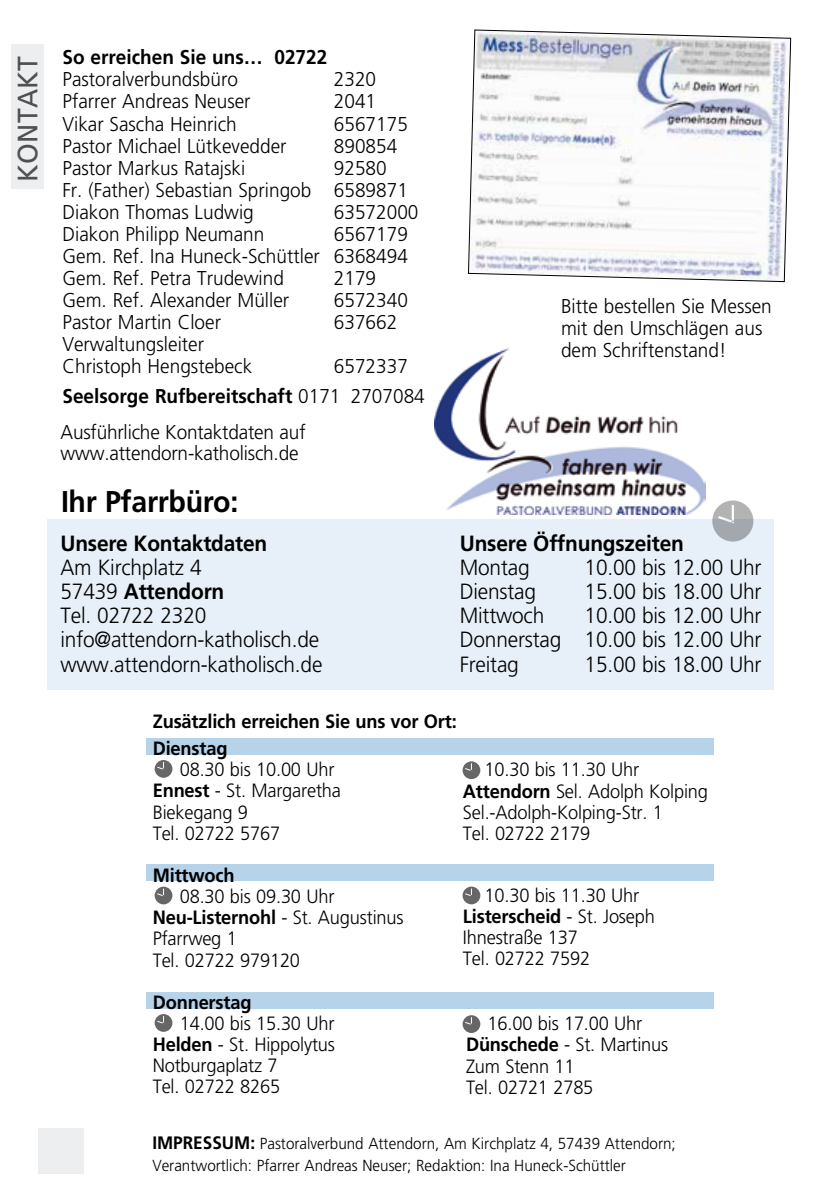
<style>
.page{position:relative;width:840px;height:1191px;background:#fff}
.page>*{position:absolute;margin:0;border:0;box-sizing:border-box;transform-origin:0 0}
.t1{font:700 30px "Frutiger";letter-spacing:-.01em;color:#000;scale:.95 1}
.t2{font:28px "Frutiger";letter-spacing:.01em;color:#504f53;scale:.95 1}
.t3{font:300 22px/24px "Frutiger";letter-spacing:-.01em;color:#000;text-align:justify;scale:.95 1}
.t4{font:700 22px "Frutiger";letter-spacing:-.01em;color:#000;scale:.95 1}
.t5{font:300 20px/22px "Frutiger";color:#000;scale:.95 1}
.t6{font:700 20px/30px "Frutiger";color:#000;scale:.95 1}
.t7{font:300 19.2px/21.2px "Frutiger";letter-spacing:-.01em;color:#000;scale:.95 1}
.t8{font:700 19.2px/26.8px "Frutiger";letter-spacing:-.01em;color:#000;scale:.95 1}
.t9{font:300 16px/22px "Frutiger";color:#000;scale:.95 1}
.s1{font-weight:300}
.s2{font-weight:700}
.s3{font-weight:700;font-size:18px}
</style>
<div class="page">
<div style="left:38px;top:1128px;width:46px;height:46px;background:#edeeef"></div>
<img style="left:434px;top:348px;width:270px;height:167px">
<div style="left:47px;top:519px;width:726px;height:170px;background:#e7f0f8"></div>
<div style="left:146px;top:739px;width:567px;height:16px;background:#b6d3e9"></div>
<div style="left:146px;top:864px;width:567px;height:17px;background:#b6d3e9"></div>
<div style="left:146px;top:992px;width:567px;height:16px;background:#b6d3e9"></div>
<svg style="left:468px;top:30px;width:322px;height:252px"></svg>
<div style="left:11px;top:44px;width:33px;height:145px;background:#edeeef"></div>
<svg style="left:462px;top:761px;width:18px;height:18px"></svg>
<svg style="left:463px;top:763px;width:10px;height:9px"></svg>
<div style="left:154px;top:760px;width:18px;height:17px;background:#666;border-radius:50%"></div>
<svg style="left:156px;top:762px;width:8px;height:8px"></svg>
<svg style="left:711px;top:500px;width:42px;height:41px"></svg>
<svg style="left:715px;top:505px;width:21px;height:20px"></svg>
<svg style="left:462px;top:1015px;width:18px;height:18px"></svg>
<svg style="left:463px;top:1017px;width:10px;height:9px"></svg>
<div style="left:154px;top:1014px;width:18px;height:17px;background:#666;border-radius:50%"></div>
<svg style="left:156px;top:1016px;width:8px;height:8px"></svg>
<svg style="left:462px;top:886px;width:18px;height:18px"></svg>
<svg style="left:463px;top:888px;width:10px;height:9px"></svg>
<svg style="left:154px;top:886px;width:18px;height:18px"></svg>
<svg style="left:156px;top:888px;width:9px;height:9px"></svg>
<h2 class="t2" style="left:11px;top:182px;width:134px;rotate:-90deg">KONTAKT</h2>
<p class="t6" style="left:62px;top:42px;width:280px">So erreichen Sie uns… 02722</p>
<p class="t5" style="left:62px;top:69px;width:186px">Pastoralverbundsbüro</p>
<p class="t5" style="left:334px;top:69px;width:46px">2320</p>
<p class="t5" style="left:62px;top:91px;width:199px">Pfarrer Andreas Neuser</p>
<p class="t5" style="left:334px;top:91px;width:46px">2041</p>
<p class="t5" style="left:62px;top:113px;width:185px">Vikar Sascha Heinrich</p>
<p class="t5" style="left:334px;top:113px;width:79px">6567175</p>
<p class="t5" style="left:62px;top:135px;width:237px">Pastor Michael Lütkevedder</p>
<p class="t5" style="left:334px;top:135px;width:68px">890854</p>
<p class="t5" style="left:62px;top:157px;width:194px">Pastor Markus Ratajski</p>
<p class="t5" style="left:62px;top:157px;width:365px;text-indent:271px">92580<br>Fr. (Father) Sebastian Springob 6589871<br>Diakon Thomas Ludwig</p>
<p class="t5" style="left:334px;top:201px;width:90px">63572000</p>
<p class="t5" style="left:62px;top:223px;width:214px">Diakon Philipp Neumann</p>
<p class="t5" style="left:62px;top:223px;width:365px;text-align:justify;text-indent:271px">6567179<br>Gem. Ref. Ina Huneck-Schüttler 6368494<br>Gem. Ref. Petra Trudewind</p>
<p class="t5" style="left:334px;top:267px;width:46px">2179</p>
<p class="t5" style="left:62px;top:289px;width:240px">Gem. Ref. Alexander Müller</p>
<p class="t5" style="left:334px;top:289px;width:79px">6572340</p>
<p class="t5" style="left:62px;top:311px;width:168px">Pastor Martin Cloer</p>
<p class="t5" style="left:334px;top:311px;width:68px">637662</p>
<p class="t5" style="left:62px;top:333px;width:201px">Verwaltungsleiter<br>Christoph Hengstebeck</p>
<p class="t6" style="left:62px;top:350px;width:382px;text-indent:271px"><span class="s1">6572337<br></span>Seelsorge Rufbereitschaft <span class="s1">0171 2707084</span></p>
<p class="t5" style="left:60px;top:422px;width:259px;line-height:21px">Ausführliche Kontaktdaten auf www.attendorn-katholisch.de</p>
<h1 class="t1" style="left:61px;top:484px;width:188px">Ihr Pfarrbüro:</h1>
<p class="t4" style="left:60px;top:531px;width:219px">Unsere Kontaktdaten</p>
<p class="t3" style="left:60px;top:556px;width:277px;text-align:left">Am Kirchplatz 4<br>57439 <span class="s2">Attendorn<br></span>Tel. 02722 2320 info@attendorn-katholisch.de www.attendorn-katholisch.de</p>
<p class="t5" style="left:560px;top:295px;width:223px">Bitte bestellen Sie Messen mit den Umschlägen aus dem Schriftenstand!</p>
<p class="t4" style="left:459px;top:531px;width:237px">Unsere Öffnungszeiten</p>
<p class="t3" style="left:459px;top:556px;width:75px">Montag</p>
<p class="t3" style="left:584px;top:556px;width:188px">10.00 bis 12.00 Uhr</p>
<p class="t3" style="left:459px;top:580px;width:82px">Dienstag</p>
<p class="t3" style="left:584px;top:580px;width:188px">15.00 bis 18.00 Uhr</p>
<p class="t3" style="left:459px;top:604px;width:90px">Mittwoch</p>
<p class="t3" style="left:459px;top:604px;width:319px;text-indent:125px">10.00 bis 12.00 Uhr Donnerstag 10.00 bis 12.00 Uhr Freitag</p>
<p class="t3" style="left:584px;top:652px;width:188px">15.00 bis 18.00 Uhr</p>
<p class="t8" style="left:153px;top:708px;width:321px">Zusätzlich erreichen Sie uns vor Ort:<br>Dienstag</p>
<p class="t7" style="left:153px;top:759px;width:200px;text-indent:27px">08.30 bis 10.00 Uhr<br><span class="s2">Ennest</span> - St. Margaretha<br>Biekegang 9<br>Tel. 02722 5767</p>
<p class="t8" style="left:153px;top:861px;width:88px">Mittwoch</p>
<p class="t7" style="left:153px;top:886px;width:265px;text-indent:27px">08.30 bis 09.30 Uhr<br><span class="s2">Neu-Listernohl</span> - St. Augustinus<br>Pfarrweg 1<br>Tel. 02722 979120</p>
<p class="t8" style="left:153px;top:988px;width:105px">Donnerstag</p>
<p class="t7" style="left:153px;top:1012px;width:193px;text-indent:27px">14.00 bis 15.30 Uhr<br><span class="s2">Helden</span> - St. Hippolytus<br>Notburgaplatz 7<br>Tel. 02722 8265</p>
<p class="t7" style="left:462px;top:759px;width:259px;text-indent:22px">10.30 bis 11.30 Uhr<br><span class="s2">Attendorn</span> Sel. Adolph Kolping<br>Sel.-Adolph-Kolping-Str. 1<br>Tel. 02722 2179</p>
<p class="t7" style="left:462px;top:884px;width:203px;text-indent:22px">10.30 bis 11.30 Uhr<br><span class="s2">Listerscheid</span> - St. Joseph<br>Ihnestraße 137<br>Tel. 02722 7592</p>
<p class="t7" style="left:465px;top:1013px;width:214px;text-indent:22px">16.00 bis 17.00 Uhr<br><span class="s2">Dünschede</span> - St. Martinus<br>Zum Stenn 11<br>Tel. 02721 2785</p>
<p class="t9" style="left:152px;top:1132px;width:552px"><span class="s3">IMPRESSUM:</span> Pastoralverbund Attendorn, Am Kirchplatz 4, 57439 Attendorn;<br>Verantwortlich: Pfarrer Andreas Neuser; Redaktion: Ina Huneck-Schüttler</p>
</div>
